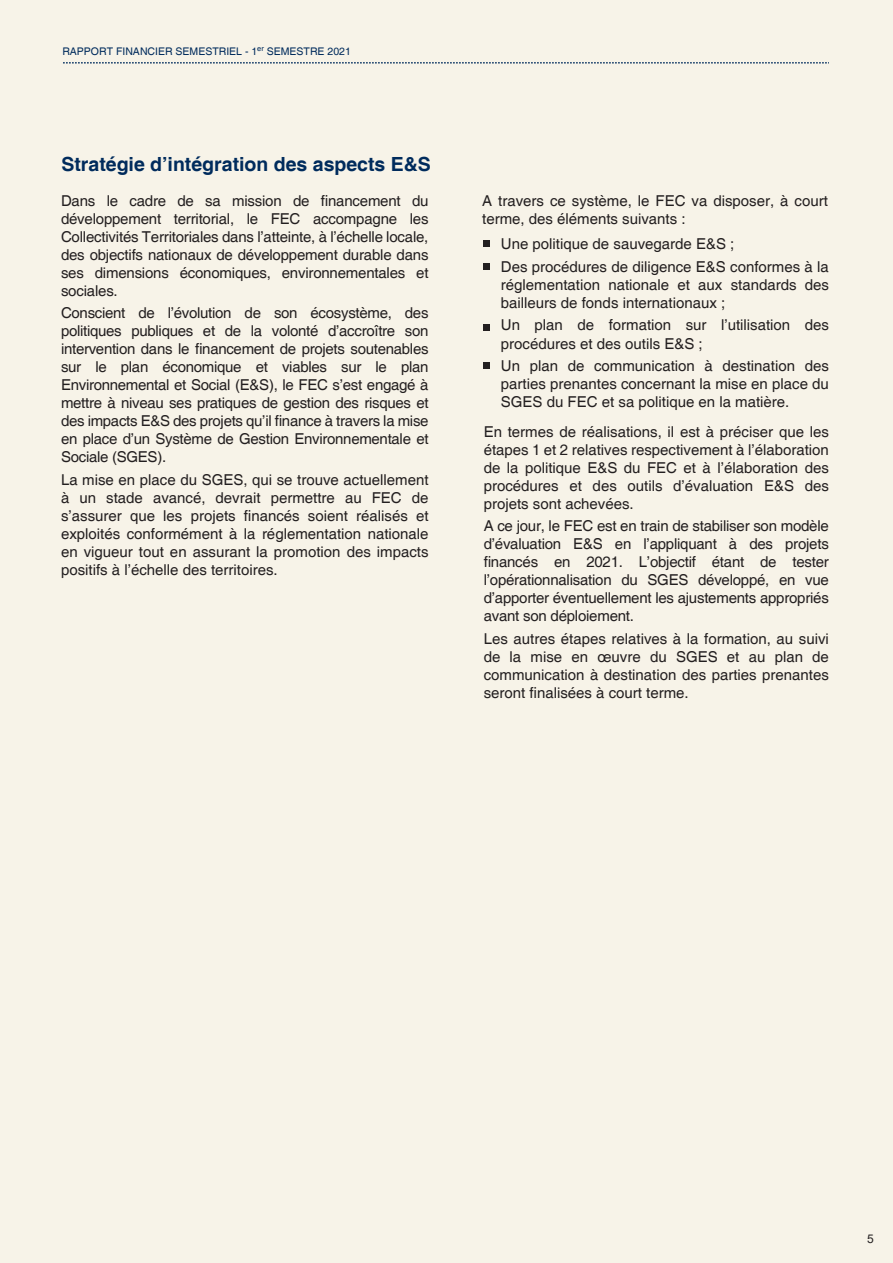
<style>
.page{position:relative;width:893px;height:1263px;background:#f7f3e8}
.page>*{position:absolute;margin:0;border:0;box-sizing:border-box;transform-origin:0 0}
.t1{font:700 19.5px "Helvetica";color:#002b5c}
.t2{font:15px/18px "Helvetica";color:#231f20;text-align:justify}
.t3{font:12px "Arial";color:#231f20}
.t4{font:10.5px "Helvetica";color:#002b5c}
</style>
<div class="page">
<svg style="left:63px;top:62px;width:766px;height:2px"></svg>
<div style="left:484px;top:240px;width:6px;height:7px;background:#231f20"></div>
<div style="left:484px;top:263px;width:6px;height:7px;background:#231f20"></div>
<svg style="left:484px;top:324px;width:6px;height:6px"></svg>
<div style="left:484px;top:362px;width:6px;height:7px;background:#231f20"></div>
<p class="t4" style="left:62px;top:46px;width:290px">RAPPORT FINANCIER SEMESTRIEL - 1<sup>er</sup> SEMESTRE 2021</p>
<h1 class="t1" style="left:61px;top:152px;width:371px">Stratégie d’intégration des aspects E&amp;S</h1>
<p class="t2" style="left:61px;top:192px;width:369px">Dans le cadre de sa mission de financement du développement territorial, le FEC accompagne les Collectivités Territoriales dans l’atteinte, à l’échelle locale, des objectifs nationaux de développement durable dans ses dimensions économiques, environnementales et sociales.</p>
<p class="t2" style="left:61px;top:304px;width:369px">Conscient de l’évolution de son écosystème, des politiques publiques et de la volonté d’accroître son intervention dans le financement de projets soutenables sur le plan économique et viables sur le plan Environnemental et Social (E&amp;S), le FEC s’est engagé à mettre à niveau ses pratiques de gestion des risques et des impacts E&amp;S des projets qu’il finance à travers la mise en place d’un Système de Gestion Environnementale et Sociale (SGES).</p>
<p class="t2" style="left:61px;top:471px;width:369px">La mise en place du SGES, qui se trouve actuellement à un stade avancé, devrait permettre au FEC de s’assurer que les projets financés soient réalisés et exploités conformément à la réglementation nationale en vigueur tout en assurant la promotion des impacts positifs à l’échelle des territoires.</p>
<p class="t2" style="left:482px;top:192px;width:347px">A travers ce système, le FEC va disposer, à court terme, des éléments suivants :</p>
<p class="t2" style="left:501px;top:233px;width:329px;line-height:22.5px">Une politique de sauvegarde E&amp;S ;<br>Des procédures de diligence E&amp;S conformes à la</p>
<p class="t2" style="left:501px;top:276px;width:329px">réglementation nationale et aux standards des bailleurs de fonds internationaux ;</p>
<p class="t2" style="left:501px;top:317px;width:329px">Un plan de formation sur l’utilisation des procédures et des outils E&amp;S ;</p>
<p class="t2" style="left:501px;top:357px;width:330px">Un plan de communication à destination des parties prenantes concernant la mise en place du SGES du FEC et sa politique en la matière.</p>
<p class="t2" style="left:484px;top:423px;width:347px">En termes de réalisations, il est à préciser que les étapes 1 et 2 relatives respectivement à l’élaboration de la politique E&amp;S du FEC et à l’élaboration des procédures et des outils d’évaluation E&amp;S des projets sont achevées.</p>
<p class="t2" style="left:484px;top:517px;width:347px">A ce jour, le FEC est en train de stabiliser son modèle d’évaluation E&amp;S en l’appliquant à des projets financés en 2021. L’objectif étant de tester l’opérationnalisation du SGES développé, en vue d’apporter éventuellement les ajustements appropriés avant son déploiement.</p>
<p class="t2" style="left:484px;top:630px;width:347px">Les autres étapes relatives à la formation, au suivi de la mise en œuvre du SGES et au plan de communication à destination des parties prenantes seront finalisées à court terme.</p>
<p class="t3" style="left:867px;top:1230px;width:8px">5</p>
</div>
